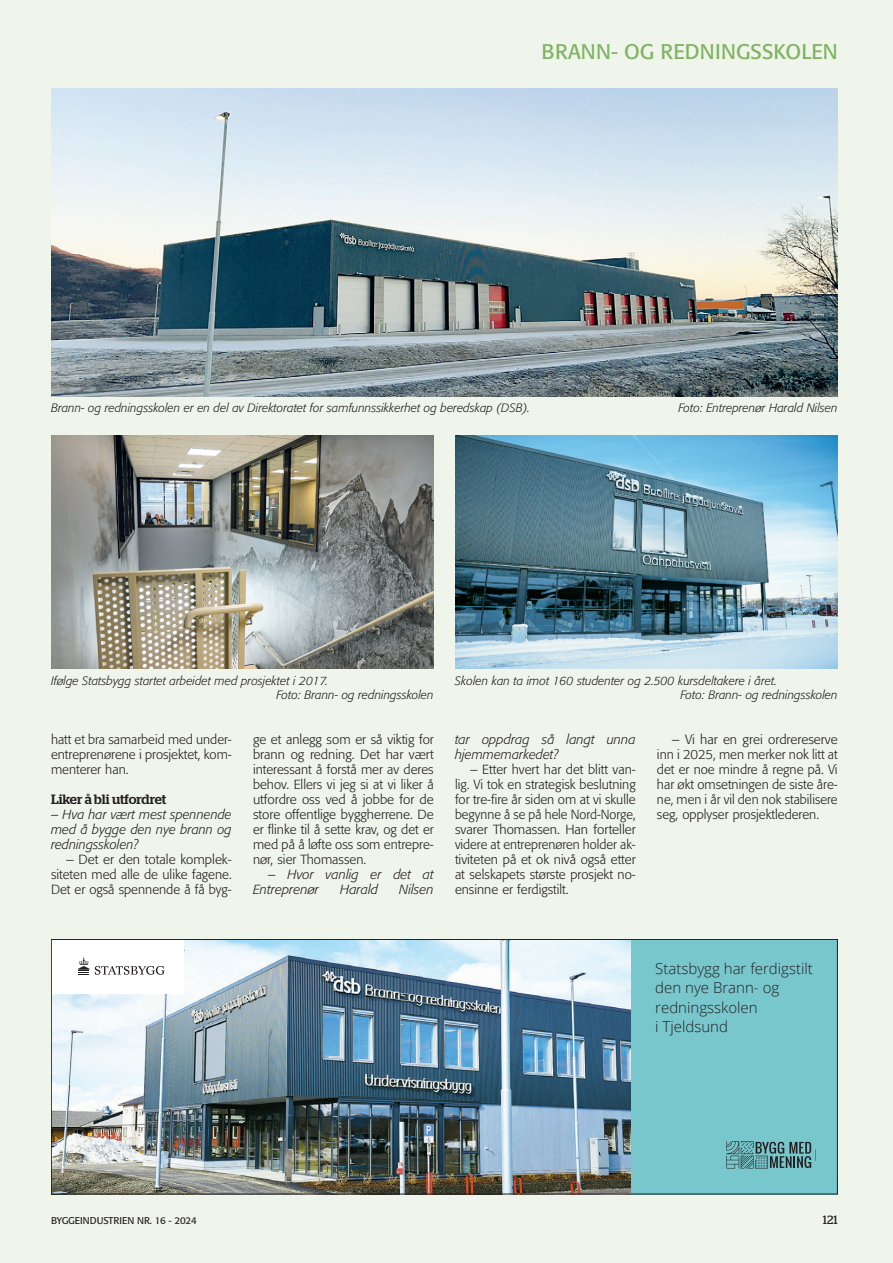
<style>
.page{position:relative;width:893px;height:1263px;background:#f0f5eb}
.page>*{position:absolute;margin:0;border:0;box-sizing:border-box;transform-origin:0 0}
.t1{font:21px "Formata";color:#7fb462}
.t2{font:300 15px/19.5px "Open Sans";color:#231f20}
.t3{font:500 13.5px "Stag";letter-spacing:-.005em;color:#231f20}
.t4{font:300 13.2px/15px "Formata";color:#231f20;text-align:justify}
.t5{font:italic 300 13.2px/15px "Formata";color:#231f20}
.t6{font:italic 300 12px/14.2px "Formata";color:#231f20}
.t7{font:12px "Stag";color:#231f20}
.t8{font:9.75px "Formata";letter-spacing:-.005em;color:#231f20}
</style>
<div class="page">
<img style="left:51px;top:88px;width:787px;height:308px">
<img style="left:455px;top:436px;width:383px;height:233px">
<img style="left:51px;top:436px;width:383px;height:233px">
<img style="left:53px;top:941px;width:578px;height:251px">
<div style="left:53px;top:940px;width:131px;height:54px;background:#fff"></div>
<svg style="left:78px;top:957px;width:87px;height:18px"></svg>
<div style="left:631px;top:939px;width:207px;height:255px;background:#78c7cd"></div>
<svg style="left:726px;top:1141px;width:90px;height:28px"></svg>
<div style="left:51px;top:939px;width:787px;height:255px;border:1px solid #231f20"></div>
<h1 class="t1" style="left:541px;top:39px;width:298px">BRANN- OG REDNINGSSKOLEN</h1>
<p class="t6" style="left:51px;top:401px;width:480px">Brann- og redningsskolen er en del av Direktoratet for samfunnssikkerhet og beredskap (DSB).</p>
<p class="t6" style="left:678px;top:401px;width:161px">Foto: Entreprenør Harald Nilsen</p>
<p class="t6" style="left:276px;top:674px;width:159px;text-indent:-225px">Ifølge Statsbygg startet arbeidet med prosjektet i 2017.<br>Foto: Brann- og redningsskolen</p>
<p class="t4" style="left:51px;top:732px;width:182px">hatt et bra samarbeid med under&shy;entreprenørene i prosjektet, kom&shy;menterer han.</p>
<p class="t3" style="left:51px;top:791px;width:117px">Liker å bli utfordret</p>
<p class="t5" style="left:51px;top:807px;width:182px;text-align:justify">– Hva har vært mest spennende med å bygge den nye brann og redningsskolen?</p>
<p class="t4" style="left:51px;top:852px;width:182px;text-indent:15px">– Det er den totale komplek&shy;siteten med alle de ulike fagene.<br>Det er også spennende å få byg-</p>
<p class="t4" style="left:253px;top:732px;width:182px">ge et anlegg som er så viktig for brann og redning. Det har vært interessant å forstå mer av deres behov. Ellers vi jeg si at vi liker å utfordre oss ved å jobbe for de store offentlige byggherrene. De er flinke til å sette krav, og det er med på å løfte oss som entrepre&shy;nør, sier Thomassen.</p>
<p class="t5" style="left:253px;top:867px;width:182px;text-indent:15px">– Hvor vanlig er det at<br>Entreprenør</p>
<p class="t5" style="left:340px;top:882px;width:39px">Harald</p>
<p class="t5" style="left:399px;top:882px;width:36px">Nilsen</p>
<p class="t6" style="left:680px;top:674px;width:159px;text-indent:-225px">Skolen kan ta imot 160 studenter og 2.500 kursdeltakere i året.<br>Foto: Brann- og redningsskolen</p>
<p class="t5" style="left:455px;top:732px;width:182px">tar oppdrag så langt unna hjemmemarkedet?</p>
<p class="t4" style="left:455px;top:762px;width:182px;text-indent:15px">– Etter hvert har det blitt van&shy;lig. Vi tok en strategisk beslutning for tre-fire år siden om at vi skulle begynne å se på hele Nord-Norge, svarer Thomassen. Han forteller videre at entreprenøren holder ak&shy;tiviteten på et ok nivå også etter at selskapets største prosjekt no&shy;ensinne er ferdigstilt.</p>
<p class="t4" style="left:657px;top:732px;width:182px;text-indent:15px">– Vi har en grei ordrereserve inn i 2025, men merker nok litt at det er noe mindre å regne på. Vi har økt omsetningen de siste åre&shy;ne, men i år vil den nok stabilisere seg, opplyser prosjektlederen.</p>
<p class="t2" style="left:655px;top:958px;width:159px">Statsbygg har ferdigstilt den nye Brann- og redningsskolen<br>i Tjeldsund</p>
<p class="t8" style="left:51px;top:1214px;width:147px">BYGGEINDUSTRIEN NR. 16 - 2024</p>
<p class="t7" style="left:823px;top:1213px;width:16px">121</p>
</div>
